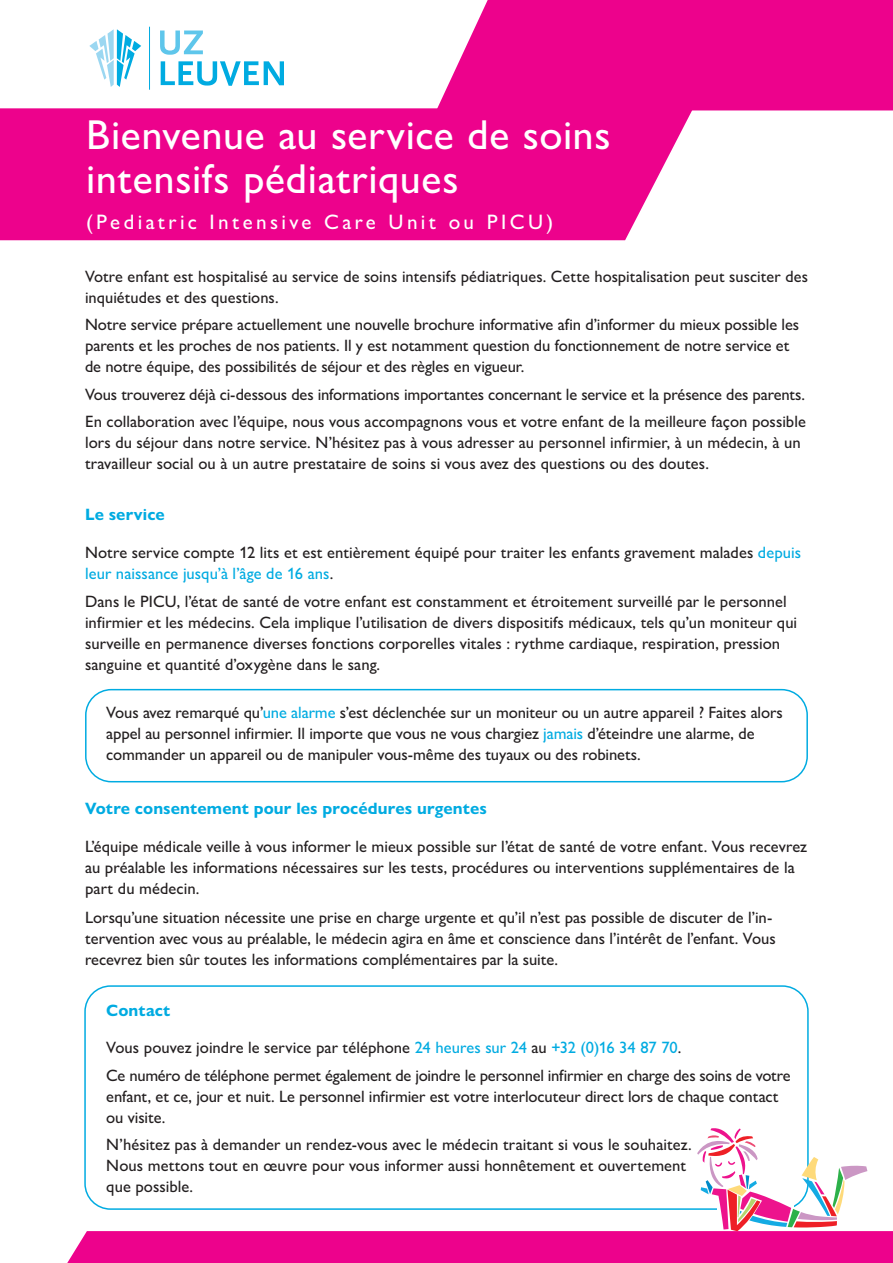
<style>
.page{position:relative;width:893px;height:1263px;background:#fff}
.page>*{position:absolute;margin:0;border:0;box-sizing:border-box;transform-origin:0 0}
.t1{font:500 42px/43.5px "Gill Sans Nova";letter-spacing:.015em;color:#fff}
.t2{font:500 21px "Gill Sans Nova";letter-spacing:.16em;color:#fff}
.t3{font:500 16.5px/21px "Gill Sans Nova";color:#231f20}
.t4{font:700 16.5px "Gill Sans Nova";letter-spacing:.005em;color:#00abe1}
.s1{color:#00abe1}
</style>
<div class="page">
<div style="left:437px;top:0;width:456px;height:110px;background:#ed028c"></div>
<div style="left:0;top:108px;width:693px;height:132px;background:#ed028c"></div>
<hr style="left:149px;top:27px;width:1px;height:63px;background:#00abe1">
<svg style="left:160px;top:31px;width:43px;height:24px"></svg>
<svg style="left:161px;top:61px;width:123px;height:25px"></svg>
<svg style="left:89px;top:29px;width:52px;height:58px"></svg>
<div style="left:85px;top:689px;width:723px;height:93px;border:2px solid #00abe1;border-radius:26px"></div>
<svg style="left:67px;top:1127px;width:826px;height:136px"></svg>
<h1 class="t1" style="left:86px;top:113px;width:526px">Bienvenue au service de soins intensifs pédiatriques</h1>
<p class="t2" style="left:86px;top:209px;width:469px">(Pediatric Intensive Care Unit ou PICU)</p>
<p class="t3" style="left:85px;top:266px;width:724px">Votre enfant est hospitalisé au service de soins intensifs pédiatriques. Cette hospitalisation peut susciter des inquiétudes et des questions.</p>
<p class="t3" style="left:85px;top:314px;width:716px">Notre service prépare actuellement une nouvelle brochure informative afin d’informer du mieux possible les parents et les proches de nos patients. Il y est notamment question du fonctionnement de notre service et de notre équipe, des possibilités de séjour et des règles en vigueur.</p>
<p class="t3" style="left:85px;top:380px;width:722px;line-height:27.3px">Vous trouverez déjà ci-dessous des informations importantes concernant le service et la présence des parents.<br>En collaboration avec l’équipe, nous vous accompagnons vous et votre enfant de la meilleure façon possible</p>
<p class="t3" style="left:85px;top:432px;width:717px">lors du séjour dans notre service. N’hésitez pas à vous adresser au personnel infirmier, à un médecin, à un travailleur social ou à un autre prestataire de soins si vous avez des questions ou des doutes.</p>
<p class="t4" style="left:85px;top:504px;width:81px">Le service</p>
<p class="t3" style="left:85px;top:541px;width:718px">Notre service compte 12 lits et est entièrement équipé pour traiter les enfants gravement malades <span class="s1">depuis leur naissance jusqu’à l’âge de 16 ans</span>.</p>
<p class="t3" style="left:85px;top:591px;width:714px">Dans le PICU, l’état de santé de votre enfant est constamment et étroitement surveillé par le personnel infirmier et les médecins. Cela implique l’utilisation de divers dispositifs médicaux, tels qu’un moniteur qui surveille en permanence diverses fonctions corporelles vitales : rythme cardiaque, respiration, pression sanguine et quantité d’oxygène dans le sang.</p>
<p class="t3" style="left:106px;top:702px;width:678px">Vous avez remarqué qu’<span class="s1">une alarme</span> s’est déclenchée sur un moniteur ou un autre appareil ? Faites alors appel au personnel infirmier. Il importe que vous ne vous chargiez <span class="s1">jamais</span> d’éteindre une alarme, de commander un appareil ou de manipuler vous-même des tuyaux ou des robinets.</p>
<p class="t4" style="left:85px;top:799px;width:403px">Votre consentement pour les procédures urgentes</p>
<p class="t3" style="left:85px;top:836px;width:724px">L’équipe médicale veille à vous informer le mieux possible sur l’état de santé de votre enfant. Vous recevrez au préalable les informations nécessaires sur les tests, procédures ou interventions supplémentaires de la part du médecin.</p>
<p class="t3" style="left:85px;top:906px;width:692px">Lorsqu’une situation nécessite une prise en charge urgente et qu’il n’est pas possible de discuter de l’in&shy;tervention avec vous au préalable, le médecin agira en âme et conscience dans l’intérêt de l’enfant. Vous recevrez bien sûr toutes les informations complémentaires par la suite.</p>
<p class="t4" style="left:106px;top:1000px;width:65px">Contact</p>
<p class="t3" style="left:106px;top:1034px;width:686px;line-height:27.3px">Vous pouvez joindre le service par téléphone <span class="s1">24 heures sur 24</span> au <span class="s1">+32 (0)16 34 87 70</span>.<br>Ce numéro de téléphone permet également de joindre le personnel infirmier en charge des soins de votre</p>
<p class="t3" style="left:106px;top:1085px;width:674px">enfant, et ce, jour et nuit. Le personnel infirmier est votre interlocuteur direct lors de chaque contact ou visite.</p>
<p class="t3" style="left:106px;top:1134px;width:587px">N’hésitez pas à demander un rendez-vous avec le médecin traitant si vous le souhaitez.<br>Nous mettons tout en œuvre pour vous informer aussi honnêtement et ouvertement que possible.</p>
</div>
